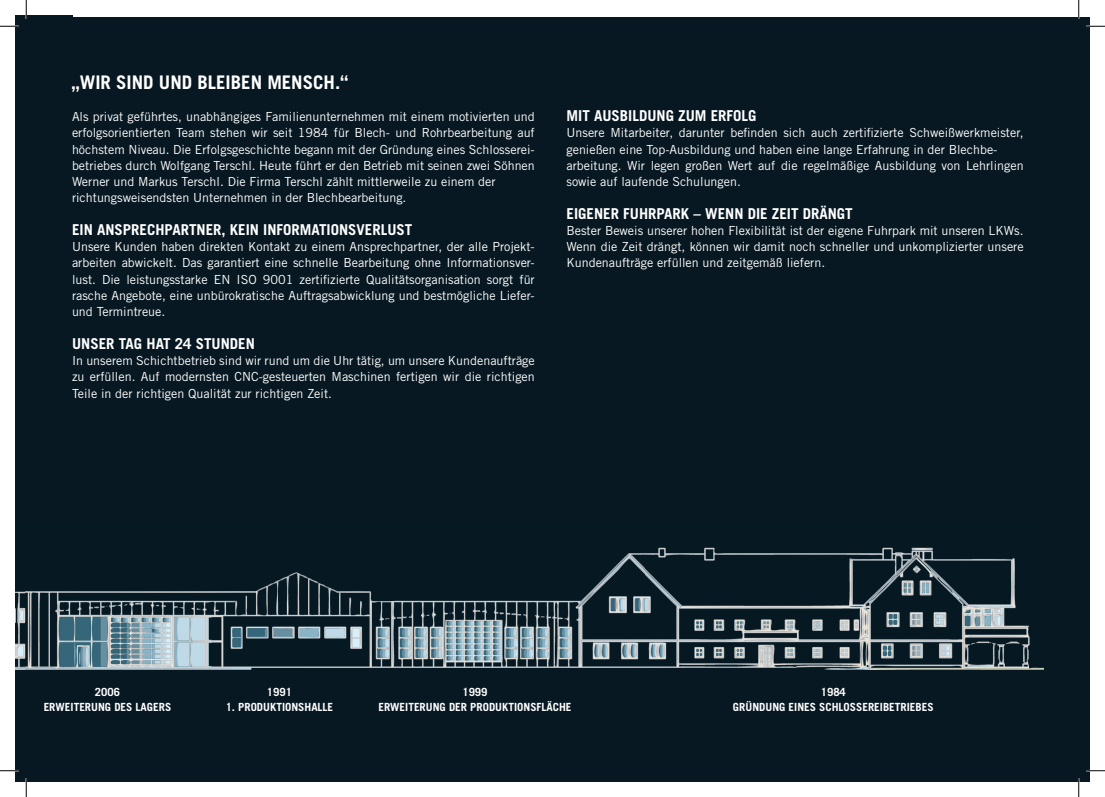
<style>
.page{position:relative;width:1105px;height:797px;background:#fff}
.page>*{position:absolute;margin:0;border:0;box-sizing:border-box;transform-origin:0 0}
.t1{font:700 18.75px "Trade Gothic";color:#fff}
.t2{font:700 15px "Trade Gothic";color:#fff}
.t3{font:12.5px/16.2px "Trade Gothic";color:#fff;text-align:justify}
.t4{font:700 11.25px/15px "Trade Gothic";color:#fff;text-align:center}
</style>
<div class="page">
<div style="left:16px;top:17px;width:10px;height:764px;background:#071822"></div>
<div style="left:26px;top:17px;width:1063px;height:764px;background:#071822"></div>
<img style="left:16px;top:547px;width:1027px;height:123px">
<svg style="left:0;top:25px;width:19px;height:2px"></svg>
<svg style="left:1086px;top:25px;width:19px;height:2px"></svg>
<svg style="left:0;top:770px;width:19px;height:1px"></svg>
<svg style="left:1086px;top:770px;width:19px;height:1px"></svg>
<svg style="left:25px;top:0;width:2px;height:19px"></svg>
<svg style="left:25px;top:778px;width:2px;height:19px"></svg>
<svg style="left:1078px;top:0;width:1px;height:19px"></svg>
<svg style="left:1078px;top:778px;width:1px;height:19px"></svg>
<h1 class="t1" style="left:71px;top:70px;width:279px">„WIR SIND UND BLEIBEN MENSCH.“</h1>
<p class="t3" style="left:72px;top:108px;width:464px;text-align:left">Als privat geführtes, unabhängiges Familienunternehmen mit einem motivierten und erfolgsorientierten Team stehen wir seit 1984 für Blech- und Rohrbearbeitung auf höchstem Niveau. Die Erfolgsgeschichte begann mit der Gründung eines Schlosserei&shy;betriebes durch Wolfgang Terschl. Heute führt er den Betrieb mit seinen zwei Söhnen Werner und Markus Terschl. Die Firma Terschl zählt mittlerweile zu einem der richtungsweisendsten Unternehmen in der Blechbearbeitung.</p>
<p class="t2" style="left:72px;top:220px;width:342px">EIN ANSPRECHPARTNER, KEIN INFORMATIONSVERLUST</p>
<p class="t3" style="left:72px;top:238px;width:464px">Unsere Kunden haben direkten Kontakt zu einem Ansprechpartner, der alle Projekt&shy;arbeiten abwickelt. Das garantiert eine schnelle Bearbeitung ohne Informationsver&shy;lust. Die leistungsstarke EN ISO 9001 zertifizierte Qualitätsorganisation sorgt für rasche Angebote, eine unbürokratische Auftragsabwicklung und bestmögliche Liefer&shy;und Termintreue.</p>
<p class="t2" style="left:72px;top:334px;width:184px">UNSER TAG HAT 24 STUNDEN</p>
<p class="t3" style="left:72px;top:352px;width:464px">In unserem Schichtbetrieb sind wir rund um die Uhr tätig, um unsere Kundenaufträge zu erfüllen. Auf modernsten CNC-gesteuerten Maschinen fertigen wir die richtigen Teile in der richtigen Qualität zur richtigen Zeit.</p>
<p class="t2" style="left:566px;top:106px;width:192px">MIT AUSBILDUNG ZUM ERFOLG</p>
<p class="t3" style="left:566px;top:125px;width:459px;text-align:left">Unsere Mitarbeiter, darunter befinden sich auch zertifizierte Schweißwerkmeister, genießen eine Top-Ausbildung und haben eine lange Erfahrung in der Blechbe&shy;arbeitung. Wir legen großen Wert auf die regelmäßige Ausbildung von Lehrlingen sowie auf laufende Schulungen.</p>
<p class="t2" style="left:566px;top:204px;width:288px">EIGENER FUHRPARK – WENN DIE ZEIT DRÄNGT</p>
<p class="t3" style="left:566px;top:222px;width:459px">Bester Beweis unserer hohen Flexibilität ist der eigene Fuhrpark mit unseren LKWs.<br>Wenn die Zeit drängt, können wir damit noch schneller und unkomplizierter unsere Kundenaufträge erfüllen und zeitgemäß liefern.</p>
<p class="t4" style="left:44px;top:684px;width:129px">2006<br>ERWEITERUNG DES LAGERS</p>
<p class="t4" style="left:378px;top:684px;width:195px">1999<br>ERWEITERUNG DER PRODUKTIONSFLÄCHE</p>
<p class="t4" style="left:267px;top:684px;width:27px">1991</p>
<p class="t4" style="left:226px;top:699px;width:109px">1. PRODUKTIONSHALLE</p>
<p class="t4" style="left:733px;top:684px;width:202px">1984<br>GRÜNDUNG EINES SCHLOSSEREIBETRIEBES</p>
</div>
